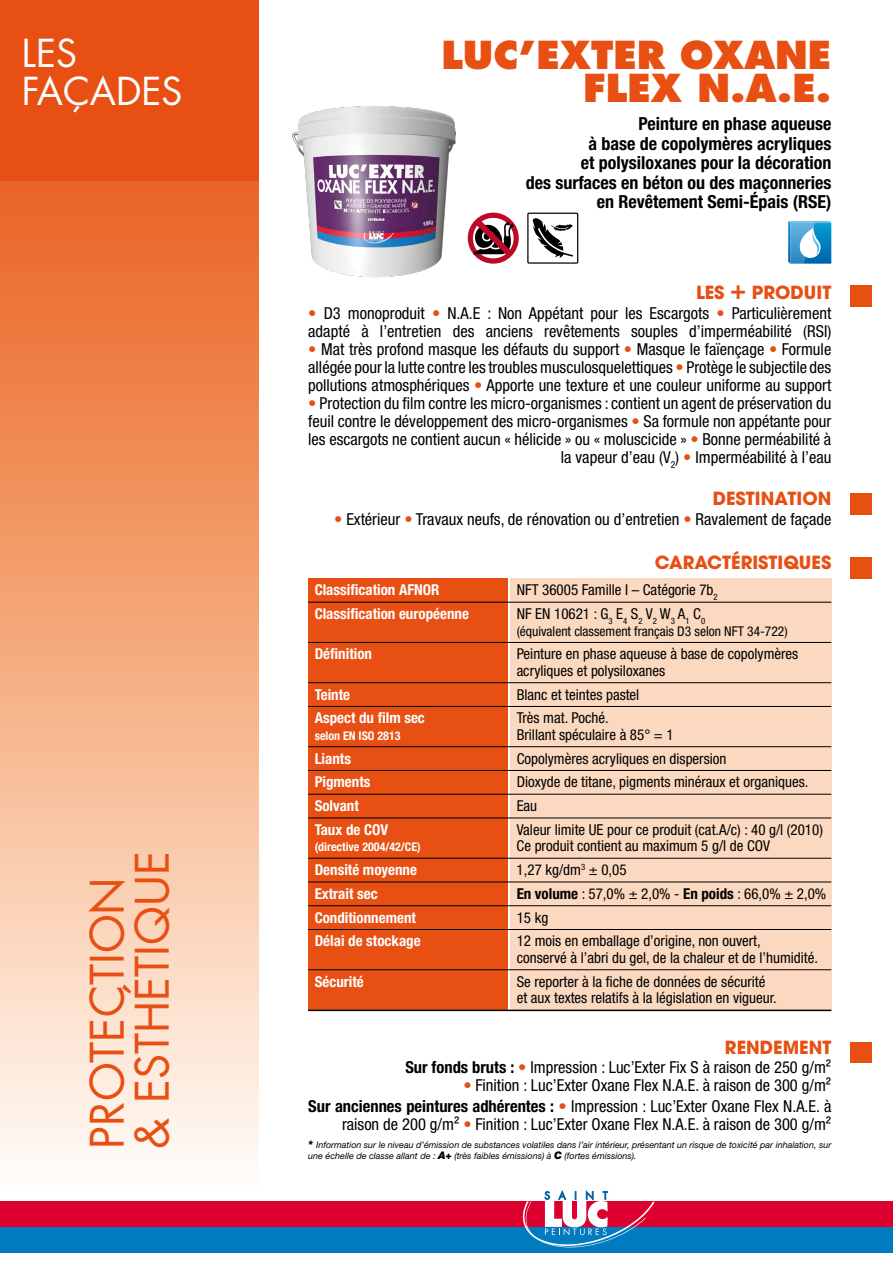
<style>
.page{position:relative;width:893px;height:1263px;background:#fff}
.page>*{position:absolute;margin:0;border:0;box-sizing:border-box;transform-origin:0 0}
.t1{font:45px/45px "Futura";color:#e74f13}
.t2{font:800 37.5px/33px "Futura LT Pro";color:#e74f13;text-align:right}
.t3{font:37.5px/37.5px "Futura";color:#fff}
.t4{font:700 condensed 18px/19.5px "Helvetica Neue LT Pro";color:#000;text-align:right}
.t5{font:700 18px "ITC Avant Garde Pro";color:#e74f13}
.t6{font:condensed 16.5px/18px "Helvetica Neue LT Pro";color:#000;text-align:right}
.t7{font:condensed 15px/16.5px "Helvetica Neue LT Pro";color:#000}
.t8{font:700 condensed 15px "Helvetica Neue LT Pro";color:#fff}
.t9{font:condensed 13.5px "Helvetica Neue LT Pro";color:#000}
.t10{font:700 condensed 12px "Helvetica Neue LT Pro";color:#fff}
.t11{font:italic 9px/10.5px "Helvetica Neue LT Pro";color:#000}
.s1{font-weight:500;font-size:27px}
.s2{color:#e74f13}
.s3{font-weight:700}
.s4{font-weight:900;font-size:10.5px}
</style>
<div class="page">
<div style="left:0;top:0;width:259px;height:182px;background:#e74f13"></div>
<img style="left:0;top:182px;width:259px;height:981px">
<div style="left:0;top:1201px;width:893px;height:26px;background:#dc002e"></div>
<div style="left:0;top:1227px;width:893px;height:25px;background:#007bc0"></div>
<svg style="left:522px;top:1191px;width:132px;height:57px"></svg>
<img style="left:292px;top:106px;width:164px;height:172px">
<svg style="left:788px;top:221px;width:43px;height:43px"></svg>
<div style="left:850px;top:493px;width:22px;height:21px;background:#e74f13"></div>
<div style="left:850px;top:285px;width:22px;height:21px;background:#e74f13"></div>
<div style="left:850px;top:1042px;width:22px;height:21px;background:#e74f13"></div>
<div style="left:850px;top:557px;width:22px;height:21px;background:#e74f13"></div>
<div style="left:308px;top:578px;width:200px;height:432px;background:#e74f13"></div>
<div style="left:510px;top:578px;width:321px;height:432px;background:#fbd8c0"></div>
<hr style="left:308px;top:602px;width:523px;height:1px;background:#000">
<hr style="left:308px;top:642px;width:523px;height:1px;background:#000">
<hr style="left:308px;top:682px;width:523px;height:1px;background:#000">
<hr style="left:308px;top:706px;width:523px;height:1px;background:#000">
<hr style="left:308px;top:746px;width:523px;height:1px;background:#000">
<hr style="left:308px;top:770px;width:523px;height:1px;background:#000">
<hr style="left:308px;top:794px;width:523px;height:1px;background:#000">
<hr style="left:308px;top:817px;width:523px;height:1px;background:#000">
<hr style="left:308px;top:858px;width:523px;height:1px;background:#000">
<hr style="left:308px;top:882px;width:523px;height:1px;background:#000">
<hr style="left:308px;top:905px;width:523px;height:1px;background:#000">
<hr style="left:308px;top:929px;width:523px;height:1px;background:#000">
<hr style="left:308px;top:969px;width:523px;height:1px;background:#000">
<hr style="left:308px;top:1010px;width:523px;height:1px;background:#000">
<svg style="left:468px;top:213px;width:51px;height:51px"></svg>
<div style="left:527px;top:213px;width:51px;height:51px;border:1px solid #000"></div>
<svg style="left:533px;top:218px;width:40px;height:40px"></svg>
<h2 class="t3" style="left:22px;top:34px;width:162px">LES<br>FAÇADES</h2>
<h1 class="t1" style="left:84px;top:1148px;width:299px;rotate:-90deg">PROTECTION &amp; ESTHÉTIQUE</h1>
<h2 class="t2" style="left:442px;top:39px;width:391px">LUC’EXTER OXANE<br>FLEX N.A.E.</h2>
<p class="t4" style="left:526px;top:114px;width:307px">Peinture en phase aqueuse<br>à base de copolymères acryliques<br>et polysiloxanes pour la décoration<br>des surfaces en béton ou des maçonneries en Revêtement Semi-Épais (RSE)</p>
<p class="t5" style="left:696px;top:280px;width:137px">LES <span class="s1">+</span> PRODUIT</p>
<p class="t6" style="left:308px;top:304px;width:525px;text-align:left"><span class="s2">•</span> D3 monoproduit <span class="s2">•</span> N.A.E : Non Appétant pour les Escargots <span class="s2">•</span> Particulièrement adapté à l’entretien des anciens revêtements souples d’imperméabilité (RSI)</p>
<p class="t6" style="left:308px;top:340px;width:525px;text-align:justify"><span class="s2">•</span> Mat très profond masque les défauts du support <span class="s2">•</span> Masque le faïençage <span class="s2">•</span> Formule allégée pour la lutte contre les troubles musculosquelettiques <span class="s2">•</span> Protège le subjectile des pollutions atmosphériques <span class="s2">•</span> Apporte une texture et une couleur uniforme au support</p>
<p class="t6" style="left:308px;top:394px;width:524px"><span class="s2">•</span> Protection du film contre les micro-organismes : contient un agent de préservation du feuil contre le développement des micro-organismes <span class="s2">•</span> Sa formule non appétante pour les escargots ne contient aucun « hélicide » ou « moluscicide » <span class="s2">•</span> Bonne perméabilité à la vapeur d’eau (V<sub>2</sub>) <span class="s2">•</span> Imperméabilité à l’eau</p>
<p class="t5" style="left:713px;top:486px;width:120px">DESTINATION</p>
<p class="t6" style="left:334px;top:510px;width:499px"><span class="s2">•</span> Extérieur <span class="s2">•</span> Travaux neufs, de rénovation ou d’entretien <span class="s2">•</span> Ravalement de façade</p>
<p class="t5" style="left:655px;top:550px;width:178px">CARACTÉRISTIQUES</p>
<p class="t8" style="left:315px;top:581px;width:126px">Classification AFNOR</p>
<p class="t7" style="left:517px;top:582px;width:203px">NFT 36005 Famille I – Catégorie 7b<sub>2</sub></p>
<p class="t8" style="left:315px;top:605px;width:156px">Classification européenne</p>
<p class="t7" style="left:517px;top:605px;width:190px">NF EN 10621 : G<sub>3</sub> E<sub>4</sub> S<sub>2</sub> V<sub>2</sub> W<sub>3</sub> A<sub>1</sub> C<sub>0</sub></p>
<p class="t9" style="left:517px;top:623px;width:272px">(équivalent classement français D3 selon NFT 34-722)</p>
<p class="t8" style="left:315px;top:645px;width:59px">Définition</p>
<p class="t7" style="left:517px;top:646px;width:283px">Peinture en phase aqueuse à base de copolymères acryliques et polysiloxanes</p>
<p class="t8" style="left:315px;top:685px;width:37px">Teinte</p>
<p class="t7" style="left:517px;top:686px;width:124px">Blanc et teintes pastel</p>
<p class="t8" style="left:315px;top:709px;width:112px">Aspect du film sec</p>
<p class="t7" style="left:517px;top:710px;width:94px">Très mat. Poché.</p>
<p class="t10" style="left:315px;top:728px;width:87px">selon EN ISO 2813</p>
<p class="t7" style="left:517px;top:726px;width:159px">Brillant spéculaire à 85° = 1</p>
<p class="t8" style="left:315px;top:749px;width:38px">Liants</p>
<p class="t7" style="left:517px;top:750px;width:211px">Copolymères acryliques en dispersion</p>
<p class="t8" style="left:315px;top:773px;width:57px">Pigments</p>
<p class="t7" style="left:517px;top:774px;width:293px">Dioxyde de titane, pigments minéraux et organiques.</p>
<p class="t8" style="left:315px;top:797px;width:46px">Solvant</p>
<p class="t7" style="left:517px;top:797px;width:22px">Eau</p>
<p class="t8" style="left:315px;top:821px;width:75px">Taux de COV</p>
<p class="t7" style="left:517px;top:821px;width:308px">Valeur limite UE pour ce produit (cat.A/c) : 40 g/l (2010)</p>
<p class="t10" style="left:315px;top:840px;width:108px">(directive 2004/42/CE)</p>
<p class="t7" style="left:517px;top:838px;width:255px">Ce produit contient au maximum 5 g/l de COV</p>
<p class="t8" style="left:315px;top:861px;width:104px">Densité moyenne</p>
<p class="t7" style="left:517px;top:861px;width:111px">1,27 kg/dm<sup>3</sup> ± 0,05</p>
<p class="t8" style="left:315px;top:885px;width:64px">Extrait sec</p>
<p class="t7" style="left:517px;top:885px;width:311px"><span class="s3">En volume</span> : 57,0% ± 2,0% - <span class="s3">En poids</span> : 66,0% ± 2,0%</p>
<p class="t8" style="left:315px;top:908px;width:103px">Conditionnement</p>
<p class="t7" style="left:517px;top:909px;width:33px">15 kg</p>
<p class="t8" style="left:315px;top:932px;width:108px">Délai de stockage</p>
<p class="t7" style="left:517px;top:933px;width:303px">12 mois en emballage d’origine, non ouvert,<br>conservé à l’abri du gel, de la chaleur et de l’humidité.</p>
<p class="t8" style="left:315px;top:972px;width:51px">Sécurité</p>
<p class="t7" style="left:517px;top:973px;width:262px">Se reporter à la fiche de données de sécurité et aux textes relatifs à la législation en vigueur.</p>
<p class="t5" style="left:725px;top:1035px;width:108px">RENDEMENT</p>
<p class="t6" style="left:405px;top:1058px;width:427px"><span class="s3">Sur fonds bruts :</span> <span class="s2">•</span> Impression : Luc’Exter Fix S à raison de 250 g/m²</p>
<p class="t6" style="left:308px;top:1075px;width:525px;line-height:21px"><span class="s2">•</span> Finition : Luc’Exter Oxane Flex N.A.E. à raison de 300 g/m²<br><span class="s3">Sur anciennes peintures adhérentes :</span> <span class="s2">•</span> Impression : Luc’Exter Oxane Flex N.A.E. à</p>
<p class="t6" style="left:342px;top:1115px;width:491px">raison de 200 g/m² <span class="s2">•</span> Finition : Luc’Exter Oxane Flex N.A.E. à raison de 300 g/m²</p>
<p class="t11" style="left:308px;top:1139px;width:524px"><span class="s4">*</span> Information sur le niveau d’émission de substances volatiles dans l’air intérieur, présentant un risque de toxicité par inhalation, sur une échelle de classe allant de : <span class="s4">A+</span> (très faibles émissions) à <span class="s4">C</span> (fortes émissions).</p>
</div>
